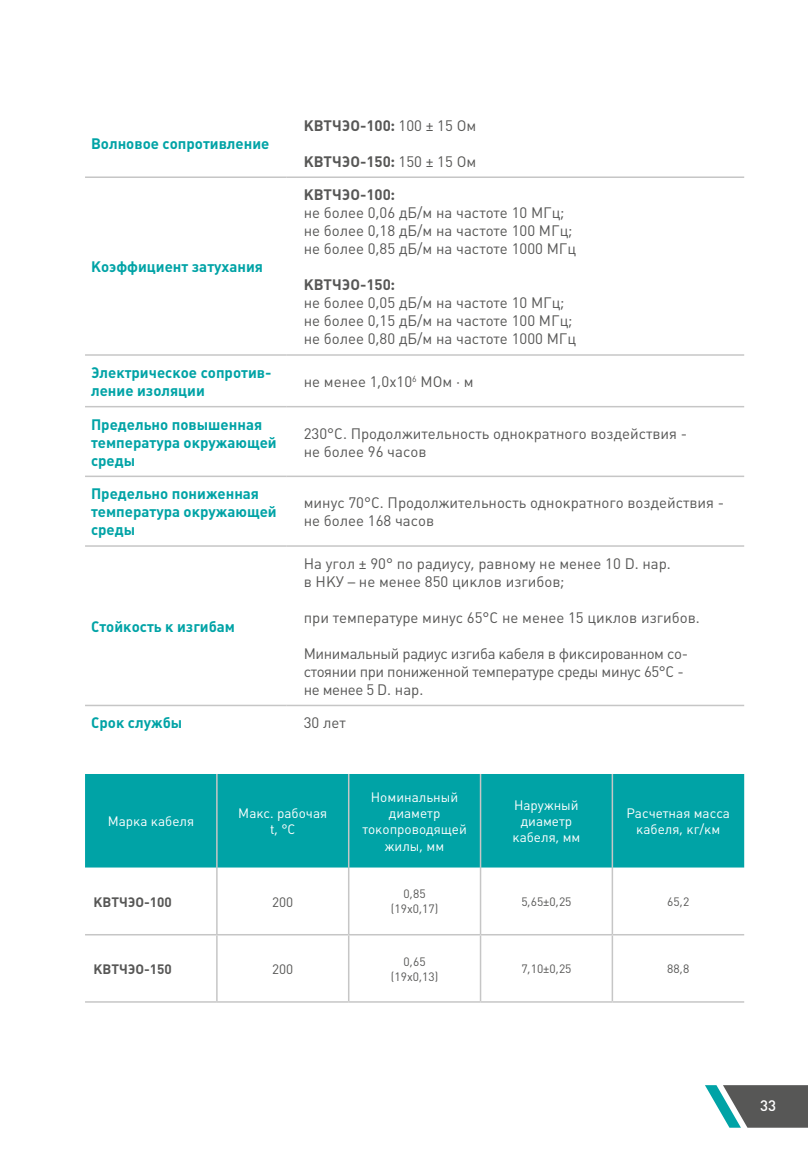
<style>
.page{position:relative;width:808px;height:1149px;background:#fff}
.page>*{position:absolute;margin:0;border:0;box-sizing:border-box;transform-origin:0 0}
.t1{font:15px/18px "Plumb";color:#575756}
.t2{font:700 15px/18px "Plumb";color:#00a3a6}
.t3{font:15px/18px "Plumb";letter-spacing:-.025em;color:#575756}
.t4{font:700 15px "Plumb";color:#575756}
.t5{font:500 15px "Plumb";color:#fff}
.t6{font:13.5px/16.2px "Plumb";color:#fff;text-align:center}
.t7{font:700 13.5px "Plumb";color:#575756}
.t8{font:13.5px "Plumb";color:#575756}
.t9{font:12px/15px "Plumb";color:#575756;text-align:center}
.s1{font-weight:400}
</style>
<div class="page">
<svg style="left:705px;top:1085px;width:103px;height:42px"></svg>
<hr style="left:85px;top:354px;width:202px;height:1px;background:#c6c6c6">
<hr style="left:287px;top:354px;width:457px;height:1px;background:#c6c6c6">
<hr style="left:85px;top:406px;width:202px;height:1px;background:#c6c6c6">
<hr style="left:287px;top:406px;width:457px;height:1px;background:#c6c6c6">
<hr style="left:85px;top:475px;width:202px;height:2px;background:#c6c6c6">
<hr style="left:287px;top:475px;width:457px;height:2px;background:#c6c6c6">
<hr style="left:85px;top:545px;width:202px;height:1px;background:#c6c6c6">
<hr style="left:287px;top:545px;width:457px;height:1px;background:#c6c6c6">
<hr style="left:85px;top:704px;width:202px;height:2px;background:#c6c6c6">
<hr style="left:287px;top:704px;width:457px;height:2px;background:#c6c6c6">
<hr style="left:85px;top:176px;width:202px;height:2px;background:#c6c6c6">
<hr style="left:287px;top:176px;width:457px;height:2px;background:#c6c6c6">
<div style="left:85px;top:774px;width:659px;height:93px;background:#00a3a6"></div>
<hr style="left:216px;top:867px;width:2px;height:66px;background:#c6c6c6">
<hr style="left:348px;top:867px;width:1px;height:66px;background:#c6c6c6">
<hr style="left:480px;top:867px;width:1px;height:66px;background:#c6c6c6">
<hr style="left:612px;top:867px;width:1px;height:66px;background:#c6c6c6">
<hr style="left:85px;top:933px;width:132px;height:2px;background:#c6c6c6">
<hr style="left:217px;top:933px;width:132px;height:2px;background:#c6c6c6">
<hr style="left:216px;top:935px;width:2px;height:65px;background:#c6c6c6">
<hr style="left:349px;top:933px;width:131px;height:2px;background:#c6c6c6">
<hr style="left:348px;top:935px;width:1px;height:65px;background:#c6c6c6">
<hr style="left:480px;top:933px;width:132px;height:2px;background:#c6c6c6">
<hr style="left:480px;top:935px;width:1px;height:65px;background:#c6c6c6">
<hr style="left:612px;top:933px;width:132px;height:2px;background:#c6c6c6">
<hr style="left:612px;top:935px;width:1px;height:65px;background:#c6c6c6">
<hr style="left:85px;top:1000px;width:132px;height:2px;background:#c6c6c6">
<hr style="left:217px;top:1000px;width:132px;height:2px;background:#c6c6c6">
<hr style="left:349px;top:1000px;width:131px;height:2px;background:#c6c6c6">
<hr style="left:480px;top:1000px;width:132px;height:2px;background:#c6c6c6">
<hr style="left:612px;top:1000px;width:132px;height:2px;background:#c6c6c6">
<hr style="left:216px;top:773px;width:2px;height:94px;background:#c6c6c6">
<hr style="left:348px;top:773px;width:1px;height:94px;background:#c6c6c6">
<hr style="left:480px;top:773px;width:1px;height:94px;background:#c6c6c6">
<hr style="left:612px;top:773px;width:1px;height:94px;background:#c6c6c6">
<p class="t2" style="left:91px;top:134px;width:180px">Волновое сопротивление</p>
<p class="t2" style="left:91px;top:258px;width:174px">Коэффициент затухания</p>
<p class="t4" style="left:304px;top:117px;width:174px">КВТЧЭО-100: <span class="s1">100 ± 15 Ом</span></p>
<p class="t4" style="left:304px;top:153px;width:174px">КВТЧЭО-150: <span class="s1">150 ± 15 Ом</span></p>
<p class="t4" style="left:304px;top:186px;width:93px">КВТЧЭО-100:</p>
<p class="t1" style="left:304px;top:204px;width:274px">не более 0,06 дБ/м на частоте 10 МГц; не более 0,18 дБ/м на частоте 100 МГц; не более 0,85 дБ/м на частоте 1000 МГц</p>
<p class="t4" style="left:304px;top:276px;width:93px">КВТЧЭО-150:</p>
<p class="t1" style="left:304px;top:294px;width:274px">не более 0,05 дБ/м на частоте 10 МГц; не более 0,15 дБ/м на частоте 100 МГц; не более 0,80 дБ/м на частоте 1000 МГц</p>
<p class="t2" style="left:91px;top:363px;width:182px">Электрическое сопротив&shy;ление изоляции</p>
<p class="t1" style="left:304px;top:372px;width:171px">не менее 1,0х10<sup>6</sup> МОм ∙ м</p>
<p class="t2" style="left:91px;top:415px;width:187px">Предельно повышенная температура окружающей среды</p>
<p class="t1" style="left:304px;top:424px;width:385px">230°С. Продолжительность однократного воздействия - не более 96 часов</p>
<p class="t2" style="left:91px;top:484px;width:187px">Предельно пониженная температура окружающей среды</p>
<p class="t1" style="left:304px;top:494px;width:422px">минус 70°С. Продолжительность однократного воздействия - не более 168 часов</p>
<p class="t2" style="left:91px;top:617px;width:145px">Стойкость к изгибам</p>
<p class="t1" style="left:304px;top:554px;width:369px">На угол ± 90° по радиусу, равному не менее 10 D. нар. в НКУ – не менее 850 циклов изгибов;</p>
<p class="t1" style="left:304px;top:608px;width:397px">при температуре минус 65°С не менее 15 циклов изгибов.</p>
<p class="t3" style="left:304px;top:644px;width:386px">Минимальный радиус изгиба кабеля в фиксированном со&shy;стоянии при пониженной температуре среды минус 65°С - не менее 5 D. нар.</p>
<p class="t2" style="left:91px;top:713px;width:93px">Срок службы</p>
<p class="t1" style="left:304px;top:713px;width:44px">30 лет</p>
<p class="t6" style="left:108px;top:813px;width:88px">Марка кабеля</p>
<p class="t6" style="left:238px;top:805px;width:90px">Макс. рабочая t, °С</p>
<p class="t6" style="left:362px;top:788px;width:106px">Номинальный диаметр токопроводящей жилы, мм</p>
<p class="t6" style="left:512px;top:796px;width:69px">Наружный диаметр кабеля, мм</p>
<p class="t6" style="left:626px;top:805px;width:105px">Расчетная масса кабеля, кг/км</p>
<p class="t7" style="left:94px;top:893px;width:80px">КВТЧЭО-100</p>
<p class="t8" style="left:272px;top:893px;width:23px">200</p>
<p class="t9" style="left:391px;top:886px;width:49px">0,85 (19х0,17)</p>
<p class="t9" style="left:521px;top:893px;width:52px">5,65±0,25</p>
<p class="t9" style="left:667px;top:893px;width:23px">65,2</p>
<p class="t7" style="left:94px;top:961px;width:80px">КВТЧЭО-150</p>
<p class="t8" style="left:272px;top:960px;width:23px">200</p>
<p class="t9" style="left:391px;top:953px;width:49px">0,65 (19х0,13)</p>
<p class="t9" style="left:521px;top:961px;width:52px">7,10±0,25</p>
<p class="t9" style="left:667px;top:961px;width:23px">88,8</p>
<p class="t5" style="left:760px;top:1096px;width:17px">33</p>
</div>
